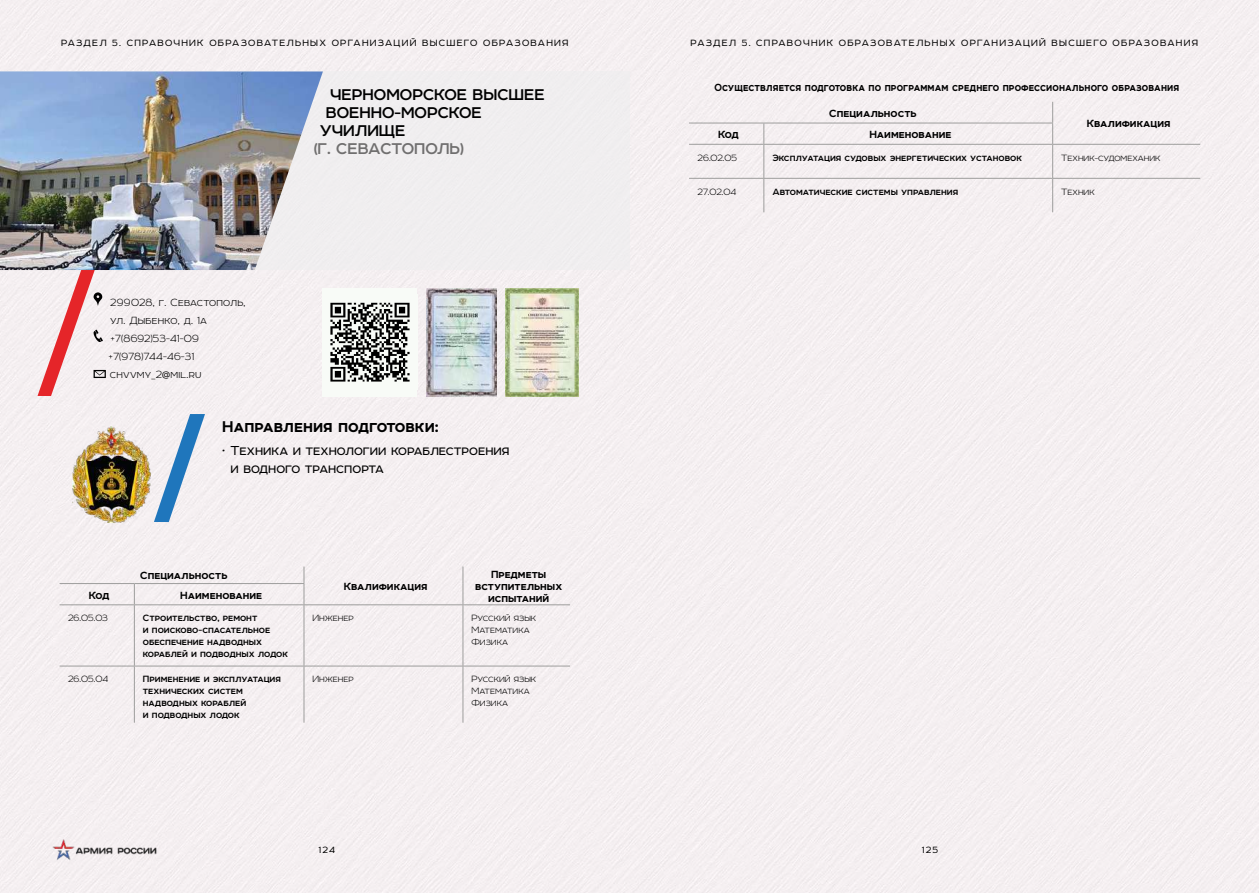
<style>
.page{position:relative;width:1259px;height:893px;background:#f4eff1}
.page>*{position:absolute;margin:0;border:0;box-sizing:border-box;transform-origin:0 0}
.t1{font:700 18px "Room";color:#000}
.t2{font:900 18px "Room";color:#000}
.t3{font:700 18px "Room";color:#706f6f}
.t4{font:15px/18.6px "Room";color:#000}
.t5{font:900 12px/12px "Room";color:#000;text-align:center}
.t6{font:900 12px/25.3px "Room";color:#000;scale:.91 1}
.t7{font:100 12px/18px "Room";letter-spacing:.02em;color:#000}
.t8{font:700 10.5px/12px "Room";color:#000}
.t9{font:10.5px "Room";letter-spacing:.12em;color:#000}
.t10{font:100 10.5px/12px "Room";color:#000}
</style>
<div class="page">
<div style="left:0;top:71px;width:629px;height:199px;background:#edeeef"></div>
<svg style="left:154px;top:414px;width:51px;height:108px"></svg>
<img style="left:52px;top:837px;width:106px;height:24px">
<svg style="left:38px;top:270px;width:70px;height:126px"></svg>
<img style="left:505px;top:288px;width:73px;height:108px">
<img style="left:427px;top:288px;width:69px;height:108px">
<div style="left:323px;top:288px;width:94px;height:108px;background:#f8fbf7"></div>
<img style="left:330px;top:302px;width:80px;height:80px">
<img style="left:0;top:71px;width:323px;height:199px">
<svg style="left:462px;top:567px;width:1px;height:37px"></svg>
<hr style="left:60px;top:583px;width:74px;height:1px;background:#9d9d9c">
<hr style="left:134px;top:583px;width:170px;height:1px;background:#9d9d9c">
<svg style="left:134px;top:584px;width:1px;height:20px"></svg>
<svg style="left:304px;top:567px;width:1px;height:37px"></svg>
<hr style="left:134px;top:605px;width:1px;height:61px;background:#9d9d9c">
<hr style="left:304px;top:605px;width:1px;height:61px;background:#9d9d9c">
<hr style="left:462px;top:605px;width:1px;height:61px;background:#9d9d9c">
<hr style="left:60px;top:666px;width:74px;height:1px;background:#9d9d9c">
<hr style="left:134px;top:666px;width:170px;height:1px;background:#9d9d9c">
<hr style="left:134px;top:666px;width:1px;height:57px;background:#9d9d9c">
<hr style="left:304px;top:666px;width:159px;height:1px;background:#9d9d9c">
<hr style="left:304px;top:666px;width:1px;height:57px;background:#9d9d9c">
<hr style="left:463px;top:666px;width:107px;height:1px;background:#9d9d9c">
<hr style="left:462px;top:666px;width:1px;height:57px;background:#9d9d9c">
<hr style="left:60px;top:604px;width:74px;height:1px;background:#9d9d9c">
<hr style="left:134px;top:604px;width:170px;height:1px;background:#9d9d9c">
<hr style="left:304px;top:604px;width:159px;height:1px;background:#9d9d9c">
<hr style="left:463px;top:604px;width:107px;height:1px;background:#9d9d9c">
<img style="left:73px;top:427px;width:78px;height:95px">
<hr style="left:689px;top:123px;width:75px;height:1px;background:#9d9d9c">
<hr style="left:764px;top:123px;width:289px;height:1px;background:#9d9d9c">
<svg style="left:763px;top:123px;width:1px;height:21px"></svg>
<svg style="left:1052px;top:102px;width:1px;height:42px"></svg>
<hr style="left:689px;top:144px;width:75px;height:1px;background:#9d9d9c">
<hr style="left:764px;top:144px;width:288px;height:1px;background:#9d9d9c">
<hr style="left:763px;top:145px;width:1px;height:33px;background:#9d9d9c">
<hr style="left:1052px;top:144px;width:148px;height:1px;background:#9d9d9c">
<hr style="left:1052px;top:145px;width:1px;height:33px;background:#9d9d9c">
<hr style="left:689px;top:178px;width:75px;height:1px;background:#9d9d9c">
<hr style="left:764px;top:178px;width:288px;height:1px;background:#9d9d9c">
<hr style="left:763px;top:179px;width:1px;height:33px;background:#9d9d9c">
<hr style="left:1052px;top:178px;width:148px;height:1px;background:#9d9d9c">
<hr style="left:1052px;top:179px;width:1px;height:33px;background:#9d9d9c">
<p class="t9" style="left:61px;top:37px;width:509px">РАЗДЕЛ 5. СПРАВОЧНИК ОБРАЗОВАТЕЛЬНЫХ ОРГАНИЗАЦИЙ ВЫСШЕГО ОБРАЗОВАНИЯ</p>
<p class="t9" style="left:690px;top:37px;width:509px">РАЗДЕЛ 5. СПРАВОЧНИК ОБРАЗОВАТЕЛЬНЫХ ОРГАНИЗАЦИЙ ВЫСШЕГО ОБРАЗОВАНИЯ</p>
<p class="t7" style="left:109px;top:293px;width:138px">299028, г. Севастополь, ул. Дыбенко, д. 1а +7(8692)53-41-09 +7(978)744-46-31 chvvmy_2@mil.ru</p>
<h1 class="t1" style="left:330px;top:84px;width:216px">ЧЕРНОМОРСКОЕ ВЫСШЕЕ</h1>
<h1 class="t1" style="left:326px;top:102px;width:158px">ВОЕННО-МОРСКОЕ</h1>
<h1 class="t1" style="left:320px;top:120px;width:87px">УЧИЛИЩЕ</h1>
<h1 class="t3" style="left:314px;top:138px;width:152px">(Г. СЕВАСТОПОЛЬ)</h1>
<h1 class="t2" style="left:222px;top:416px;width:217px">Направления подготовки:</h1>
<h2 class="t4" style="left:230px;top:441px;width:280px;text-indent:-9px">• Техника и технологии кораблестроения и водного транспорта</h2>
<p class="t5" style="left:344px;top:580px;width:85px">Квалификация</p>
<p class="t5" style="left:475px;top:568px;width:89px">Предметы вступительных</p>
<p class="t5" style="left:140px;top:570px;width:89px">Специальность</p>
<p class="t5" style="left:89px;top:589px;width:22px">Код</p>
<p class="t5" style="left:180px;top:589px;width:84px">Наименование</p>
<p class="t5" style="left:488px;top:592px;width:63px">испытаний</p>
<p class="t10" style="left:68px;top:612px;width:41px">26.05.03</p>
<p class="t8" style="left:143px;top:612px;width:147px">Строительство, ремонт<br>и поисково-спасательное обеспечение надводных кораблей и подводных лодок</p>
<p class="t10" style="left:312px;top:612px;width:43px">Инженер</p>
<p class="t10" style="left:471px;top:612px;width:66px">Русский язык<br>Математика<br>Физика</p>
<p class="t10" style="left:68px;top:673px;width:42px">26.05.04</p>
<p class="t8" style="left:143px;top:673px;width:140px">Применение и эксплуатация технических систем надводных кораблей<br>и подводных лодок</p>
<p class="t10" style="left:312px;top:673px;width:43px">Инженер</p>
<p class="t10" style="left:471px;top:673px;width:66px">Русский язык<br>Математика<br>Физика</p>
<p class="t6" style="left:829px;top:75px;width:386px;text-indent:-115px">Осуществляется подготовка по программам среднего профессионального образования<br>Специальность</p>
<p class="t5" style="left:1086px;top:118px;width:85px">Квалификация</p>
<p class="t5" style="left:718px;top:128px;width:22px">Код</p>
<p class="t5" style="left:869px;top:128px;width:84px">Наименование</p>
<p class="t10" style="left:697px;top:151px;width:41px">26.02.05</p>
<p class="t8" style="left:772px;top:151px;width:251px">Эксплуатация судовых энергетических установок</p>
<p class="t10" style="left:1061px;top:151px;width:101px">Техник-судомеханик</p>
<p class="t10" style="left:697px;top:185px;width:40px">27.02.04</p>
<p class="t8" style="left:772px;top:185px;width:187px">Автоматические системы управления</p>
<p class="t10" style="left:1061px;top:185px;width:35px">Техник</p>
<p class="t9" style="left:318px;top:844px;width:18px">124</p>
<p class="t9" style="left:922px;top:844px;width:18px">125</p>
</div>
